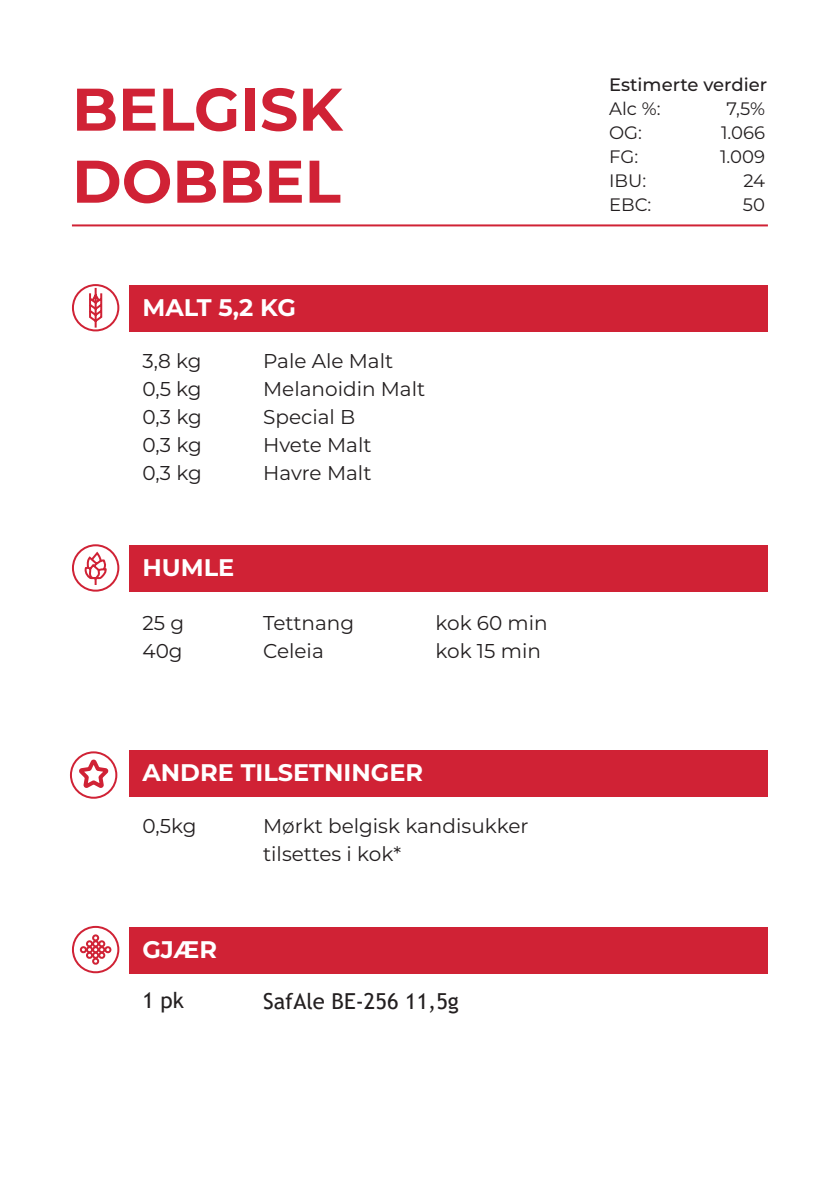
<style>
.page{position:relative;width:840px;height:1191px;background:#fff}
.page>*{position:absolute;margin:0;border:0;box-sizing:border-box;transform-origin:0 0}
.t1{font:700 60px/72px "Montserrat";color:#d02235}
.t2{font:700 24px "Montserrat";color:#fff}
.t3{font:22px "Trebuchet MS";color:#231f20}
.t4{font:20px/28px "Montserrat";color:#231f20}
.t5{font:18px "Montserrat";color:#231f20}
.t6{font:500 18px "Montserrat";color:#231f20}
</style>
<div class="page">
<div style="left:72px;top:284px;width:47px;height:47px;border:2px solid #d02235;border-radius:50%"></div>
<svg style="left:87px;top:286px;width:17px;height:43px"></svg>
<div style="left:72px;top:544px;width:47px;height:47px;border:2px solid #d02235;border-radius:50%"></div>
<svg style="left:84px;top:553px;width:25px;height:34px"></svg>
<div style="left:70px;top:751px;width:47px;height:47px;border:2px solid #d02235;border-radius:50%"></div>
<svg style="left:77px;top:758px;width:33px;height:31px"></svg>
<div style="left:72px;top:926px;width:47px;height:47px;border:2px solid #d02235;border-radius:50%"></div>
<div style="left:80px;top:946px;width:7px;height:7px;border:2px solid #d02235;border-radius:50%"></div>
<div style="left:92px;top:946px;width:7px;height:7px;border:2px solid #d02235;border-radius:50%"></div>
<div style="left:92px;top:951px;width:7px;height:8px;border:2px solid #d02235;border-radius:50%"></div>
<div style="left:92px;top:957px;width:7px;height:7px;border:2px solid #d02235;border-radius:50%"></div>
<div style="left:92px;top:940px;width:7px;height:7px;border:2px solid #d02235;border-radius:50%"></div>
<div style="left:92px;top:934px;width:7px;height:7px;border:2px solid #d02235;border-radius:50%"></div>
<div style="left:104px;top:946px;width:7px;height:7px;border:2px solid #d02235;border-radius:50%"></div>
<div style="left:86px;top:946px;width:7px;height:7px;border:2px solid #d02235;border-radius:50%"></div>
<div style="left:86px;top:951px;width:7px;height:8px;border:2px solid #d02235;border-radius:50%"></div>
<div style="left:86px;top:940px;width:7px;height:7px;border:2px solid #d02235;border-radius:50%"></div>
<div style="left:98px;top:946px;width:7px;height:7px;border:2px solid #d02235;border-radius:50%"></div>
<div style="left:98px;top:951px;width:7px;height:8px;border:2px solid #d02235;border-radius:50%"></div>
<div style="left:98px;top:940px;width:7px;height:7px;border:2px solid #d02235;border-radius:50%"></div>
<div style="left:130px;top:285px;width:637px;height:46px;background:#d02235"></div>
<div style="left:130px;top:545px;width:637px;height:46px;background:#d02235"></div>
<div style="left:130px;top:750px;width:637px;height:46px;background:#d02235"></div>
<div style="left:130px;top:927px;width:637px;height:46px;background:#d02235"></div>
<hr style="left:72px;top:224px;width:695px;height:2px;background:#d02235">
<p class="t1" style="left:72px;top:70px;width:272px">BELGISK<br>DOBBEL</p>
<p class="t2" style="left:142px;top:290px;width:155px">MALT 5,2 KG</p>
<p class="t4" style="left:142px;top:346px;width:61px">3,8 kg</p>
<p class="t4" style="left:142px;top:374px;width:61px">0,5 kg</p>
<p class="t4" style="left:142px;top:402px;width:61px">0,3 kg</p>
<p class="t4" style="left:142px;top:430px;width:61px">0,3 kg<br>0,3 kg</p>
<p class="t4" style="left:263px;top:346px;width:164px">Pale Ale Malt<br>Melanoidin Malt</p>
<p class="t4" style="left:263px;top:402px;width:94px">Special B</p>
<p class="t4" style="left:263px;top:430px;width:110px">Hvete Malt</p>
<p class="t4" style="left:263px;top:458px;width:110px">Havre Malt</p>
<p class="t2" style="left:142px;top:550px;width:93px">HUMLE</p>
<p class="t4" style="left:142px;top:608px;width:43px">25 g<br>40g</p>
<p class="t4" style="left:263px;top:608px;width:93px">Tettnang</p>
<p class="t4" style="left:263px;top:636px;width:62px">Celeia</p>
<p class="t4" style="left:435px;top:608px;width:114px">kok 60 min</p>
<p class="t4" style="left:435px;top:636px;width:107px">kok 15 min</p>
<p class="t2" style="left:142px;top:755px;width:282px">ANDRE TILSETNINGER</p>
<p class="t4" style="left:142px;top:811px;width:55px">0,5kg</p>
<p class="t2" style="left:142px;top:931px;width:76px">GJÆR</p>
<p class="t3" style="left:142px;top:986px;width:43px">1 pk</p>
<p class="t4" style="left:263px;top:811px;width:267px">Mørkt belgisk kandisukker tilsettes i kok*</p>
<p class="t3" style="left:263px;top:987px;width:197px">SafAle BE-256 11,5g</p>
<p class="t6" style="left:608px;top:72px;width:159px">Estimerte verdier</p>
<p class="t5" style="left:608px;top:96px;width:53px">Alc %:</p>
<p class="t5" style="left:608px;top:120px;width:34px">OG:</p>
<p class="t5" style="left:608px;top:144px;width:30px">FG:</p>
<p class="t5" style="left:608px;top:168px;width:39px">IBU:</p>
<p class="t5" style="left:608px;top:192px;width:44px">EBC:</p>
<p class="t5" style="left:726px;top:96px;width:40px">7,5%</p>
<p class="t5" style="left:720px;top:120px;width:45px">1.066</p>
<p class="t5" style="left:719px;top:144px;width:46px">1.009</p>
<p class="t5" style="left:743px;top:168px;width:23px">24</p>
<p class="t5" style="left:742px;top:192px;width:24px">50</p>
</div>
